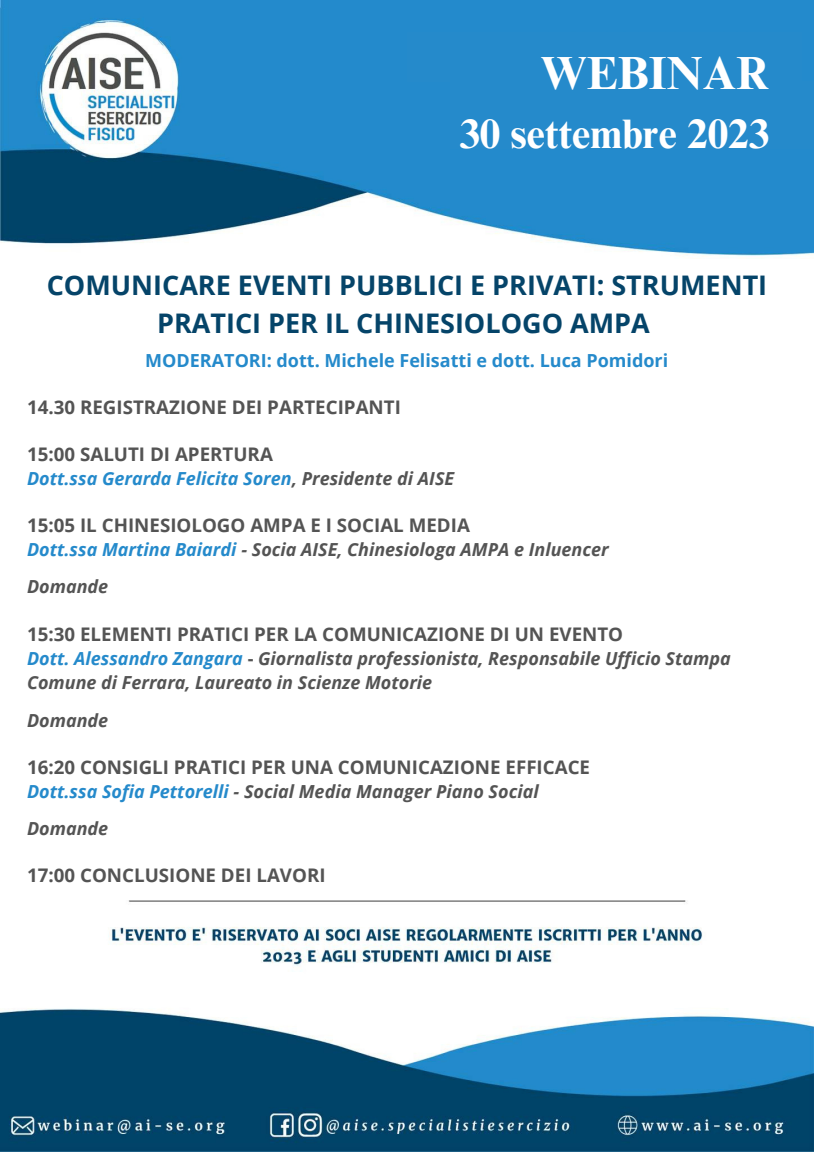
<style>
.page{position:relative;width:814px;height:1152px;background:#fff}
.page>*{position:absolute;margin:0;border:0;box-sizing:border-box;transform-origin:0 0}
.t1{font:700 46.5px "Times NRMT Pro";color:#fff}
.t2{font:700 41.25px "Times NRMT Pro";color:#fff}
.t3{font:700 27px/37.7px "Open Sans";color:#054469;text-align:center}
.t4{font:700 18.75px "Open Sans";color:#545454}
.t5{font:italic 700 18px/24.8px "Open Sans";color:#545454}
.t6{font:700 18px "Open Sans";color:#258acb}
.t7{font:italic 700 18px "Open Sans";color:#258acb}
.s1{color:#545454}
.s2{color:#258acb}
.s3{font-style:normal}
</style>
<div class="page">
<img style="left:0;top:0;width:814px;height:1151px">
<div style="left:450px;top:81px;width:364px;height:67px;background:#258acb"></div>
<div style="left:0;top:259px;width:814px;height:89px;background:#fff"></div>
<div style="left:0;top:366px;width:814px;height:516px;background:#fff"></div>
<div style="left:407px;top:32px;width:394px;height:49px;background:#258acb"></div>
<div style="left:0;top:339px;width:747px;height:39px;background:#fff"></div>
<p class="t1" style="left:541px;top:56px;width:230px">WEBINAR</p>
<p class="t2" style="left:459px;top:119px;width:312px">30 settembre 2023</p>
<p class="t3" style="left:47px;top:266px;width:722px">COMUNICARE EVENTI PUBBLICI E PRIVATI: STRUMENTI<br>PRATICI PER IL CHINESIOLOGO AMPA</p>
<p class="t6" style="left:145px;top:348px;width:524px">MODERATORI: dott. Michele Felisatti e dott. Luca Pomidori</p>
<p class="t4" style="left:27px;top:394px;width:375px">14.30 REGISTRAZIONE DEI PARTECIPANTI</p>
<p class="t4" style="left:27px;top:440px;width:247px">15:00 SALUTI DI APERTURA</p>
<p class="t7" style="left:27px;top:465px;width:429px">Dott.ssa Gerarda Felicita Soren<span class="s1">, Presidente di AISE</span></p>
<p class="t4" style="left:27px;top:512px;width:444px">15:05 IL CHINESIOLOGO AMPA E I SOCIAL MEDIA</p>
<p class="t5" style="left:27px;top:537px;width:583px"><span class="s2">Dott.ssa Martina Baiardi</span> - Socia AISE, Chinesiologa AMPA e Inluencer</p>
<p class="t5" style="left:27px;top:574px;width:83px">Domande</p>
<p class="t4" style="left:27px;top:620px;width:598px">15:30 ELEMENTI PRATICI PER LA COMUNICAZIONE DI UN EVENTO</p>
<p class="t5" style="left:27px;top:645px;width:705px"><span class="s2">Dott. Alessandro Zangara</span> <span class="s3">-</span> Giornalista professionista, Responsabile Ufficio Stampa<br>Comune di Ferrara, Laureato in Scienze Motorie</p>
<p class="t5" style="left:27px;top:707px;width:83px">Domande</p>
<p class="t4" style="left:27px;top:754px;width:565px">16:20 CONSIGLI PRATICI PER UNA COMUNICAZIONE EFFICACE</p>
<p class="t5" style="left:27px;top:779px;width:513px"><span class="s2">Dott.ssa Sofia Pettorelli</span> - Social Media Manager Piano Social</p>
<p class="t5" style="left:27px;top:816px;width:83px">Domande</p>
<p class="t4" style="left:27px;top:862px;width:300px">17:00 CONCLUSIONE DEI LAVORI</p>
</div>
